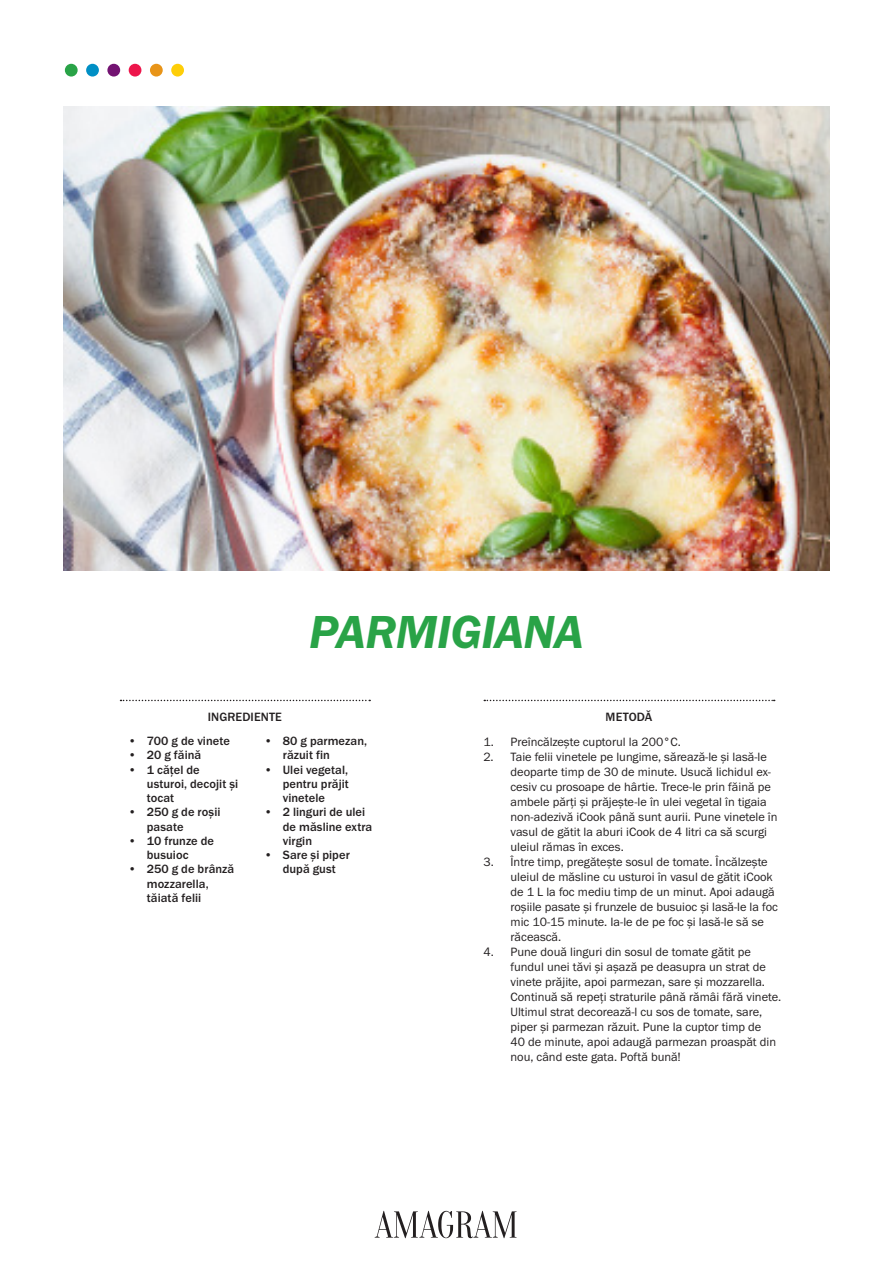
<style>
.page{position:relative;width:893px;height:1263px;background:#fff}
.page>*{position:absolute;margin:0;border:0;box-sizing:border-box;transform-origin:0 0}
.Cards_description_He{font:48px "Franklin Gothic URW Dem Ita";letter-spacing:-.01em;color:#29a347}
.t1{font:12.45px/15px "Franklin Gothic URW Boo";color:#231f20}
.INGREDIENTS_Versal_8{font:500 12.45px/14.2px "Franklin Gothic URW";letter-spacing:.005em;color:#231f20}
.s1{font-family:"Franklin Gothic URW Boo";font-weight:400}
</style>
<div class="page">
<img style="left:64px;top:106px;width:765px;height:464px">
<svg style="left:484px;top:700px;width:291px;height:1px"></svg>
<svg style="left:121px;top:700px;width:249px;height:1px"></svg>
<div style="left:171px;top:64px;width:13px;height:13px;background:#fece08;border-radius:50%"></div>
<div style="left:150px;top:64px;width:13px;height:13px;background:#e89418;border-radius:50%"></div>
<div style="left:129px;top:64px;width:12px;height:13px;background:#ed164b;border-radius:50%"></div>
<div style="left:107px;top:64px;width:13px;height:13px;background:#731372;border-radius:50%"></div>
<div style="left:86px;top:64px;width:13px;height:13px;background:#008fc5;border-radius:50%"></div>
<div style="left:65px;top:64px;width:13px;height:13px;background:#29a347;border-radius:50%"></div>
<svg style="left:375px;top:1211px;width:142px;height:27px"></svg>
<p class="Cards_description_He" style="left:309px;top:601px;width:276px">PARMIGIANA</p>
<p class="INGREDIENTS_Versal_8" style="left:208px;top:710px;width:76px">INGREDIENTE</p>
<p class="INGREDIENTS_Versal_8" style="left:128px;top:734px;width:103px"><span class="s1">•</span> 700 g de vinete</p>
<p class="INGREDIENTS_Versal_8" style="left:128px;top:748px;width:75px"><span class="s1">•</span> 20 g făină</p>
<p class="INGREDIENTS_Versal_8" style="left:147px;top:762px;width:93px;text-indent:-18px"><span class="s1">•</span> 1 cățel de usturoi, decojit și tocat</p>
<p class="INGREDIENTS_Versal_8" style="left:147px;top:805px;width:75px;text-indent:-18px"><span class="s1">•</span> 250 g de roșii pasate</p>
<p class="INGREDIENTS_Versal_8" style="left:128px;top:833px;width:87px;text-align:center"><span class="s1">•</span> 10 frunze de busuioc</p>
<p class="INGREDIENTS_Versal_8" style="left:147px;top:862px;width:89px;text-indent:-18px"><span class="s1">•</span> 250 g de brânză mozzarella, tăiată felii</p>
<p class="INGREDIENTS_Versal_8" style="left:283px;top:734px;width:86px;text-indent:-18px"><span class="s1">•</span> 80 g parmezan, răzuit fin</p>
<p class="INGREDIENTS_Versal_8" style="left:283px;top:762px;width:68px;text-align:justify;text-indent:-18px"><span class="s1">•</span> Ulei vegetal, pentru prăjit vinetele</p>
<p class="INGREDIENTS_Versal_8" style="left:283px;top:805px;width:91px;text-indent:-18px"><span class="s1">•</span> 2 linguri de ulei de măsline extra virgin</p>
<p class="INGREDIENTS_Versal_8" style="left:264px;top:848px;width:87px;text-align:center"><span class="s1">•</span> Sare și piper după gust</p>
<p class="INGREDIENTS_Versal_8" style="left:606px;top:710px;width:48px">METODĂ</p>
<p class="t1" style="left:483px;top:734px;width:199px">1. Preîncălzește cuptorul la 200°C.</p>
<p class="t1" style="left:510px;top:749px;width:269px;text-indent:-27px">2. Taie felii vinetele pe lungime, sărează-le și lasă-le deoparte timp de 30 de minute. Usucă lichidul ex&shy;cesiv cu prosoape de hârtie. Trece-le prin făină pe ambele părți și prăjește-le în ulei vegetal în tigaia non-adezivă iCook până sunt aurii. Pune vinetele în vasul de gătit la aburi iCook de 4 litri ca să scurgi uleiul rămas în exces.</p>
<p class="t1" style="left:510px;top:854px;width:269px;text-indent:-27px">3. Între timp, pregătește sosul de tomate. Încălzește uleiul de măsline cu usturoi în vasul de gătit iCook de 1 L la foc mediu timp de un minut. Apoi adaugă roșiile pasate și frunzele de busuioc și lasă-le la foc mic 10-15 minute. Ia-le de pe foc și lasă-le să se răcească.</p>
<p class="t1" style="left:510px;top:944px;width:272px;text-indent:-27px">4. Pune două linguri din sosul de tomate gătit pe fundul unei tăvi și așază pe deasupra un strat de vinete prăjite, apoi parmezan, sare și mozzarella.<br>Continuă să repeți straturile până rămâi fără vinete.<br>Ultimul strat decorează-l cu sos de tomate, sare, piper și parmezan răzuit. Pune la cuptor timp de<br>40 de minute, apoi adaugă parmezan proaspăt din nou, când este gata. Poftă bună!</p>
</div>
